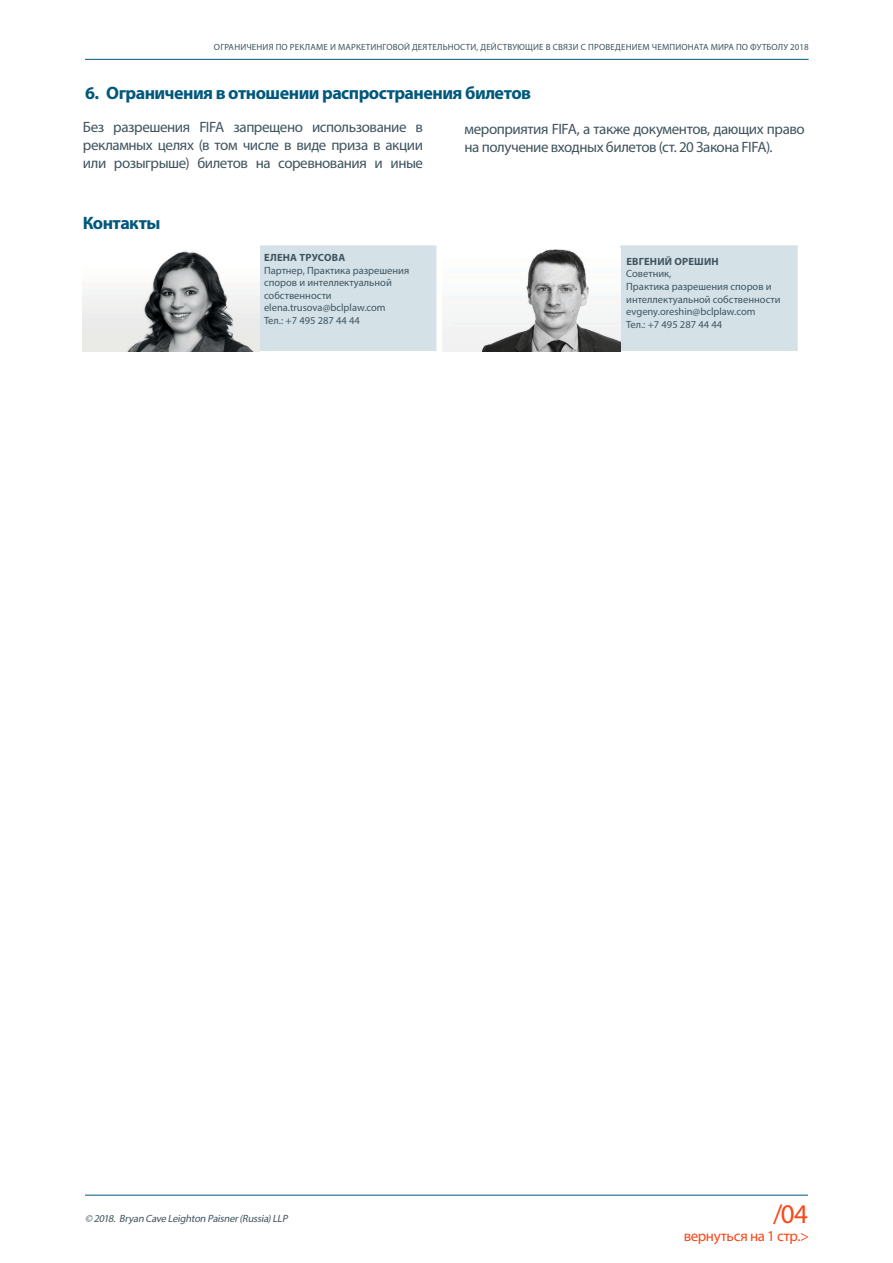
<style>
.page{position:relative;width:893px;height:1263px;background:#fff}
.page>*{position:absolute;margin:0;border:0;box-sizing:border-box;transform-origin:0 0}
.t1{font:27px "Myriad Pro";color:#fa4616}
.t2{font:700 18px "Myriad Pro";letter-spacing:-.03em;color:#00587c}
.t3{font:15px/18px "Myriad Pro";letter-spacing:-.03em;color:#40545e;text-align:justify}
.t4{font:15px "Myriad Pro";letter-spacing:-.025em;color:#fa4616}
.t5{font:10.5px/12.6px "Myriad Pro";color:#40545f}
.t6{font:italic 10.5px "Myriad Pro";color:#40545e}
.t7{font:700 10.5px "Myriad Pro";letter-spacing:.02em;color:#40545f}
.t8{font:9px "Myriad Pro";letter-spacing:.02em;color:#3f545e}
</style>
<div class="page">
<hr style="left:85px;top:59px;width:724px;height:1px;background:#00587c">
<hr style="left:85px;top:1195px;width:723px;height:1px;background:#00587c">
<div style="left:257px;top:245px;width:180px;height:107px;background:#d4e2e8"></div>
<img style="left:82px;top:246px;width:177px;height:105px">
<div style="left:618px;top:245px;width:180px;height:107px;background:#d4e2e8"></div>
<img style="left:443px;top:249px;width:177px;height:102px">
<p class="t8" style="left:214px;top:41px;width:596px">ОГРАНИЧЕНИЯ ПО РЕКЛАМЕ И МАРКЕТИНГОВОЙ ДЕЯТЕЛЬНОСТИ, ДЕЙСТВУЮЩИЕ В СВЯЗИ С ПРОВЕДЕНИЕМ ЧЕМПИОНАТА МИРА ПО ФУТБОЛУ 2018</p>
<h2 class="t2" style="left:85px;top:81px;width:448px">6. Ограничения в отношении распространения билетов</h2>
<h3 class="t3" style="left:83px;top:118px;width:342px">Без разрешения FIFA запрещено использование в рекламных целях (в том числе в виде приза в акции или розыгрыше) билетов на соревнования и иные</h3>
<h3 class="t3" style="left:465px;top:119px;width:342px">мероприятия FIFA, а также документов, дающих право на получение входных билетов (ст. 20 Закона FIFA).</h3>
<h2 class="t2" style="left:83px;top:211px;width:79px">Контакты</h2>
<p class="t7" style="left:264px;top:250px;width:83px">ЕЛЕНА ТРУСОВА</p>
<p class="t5" style="left:264px;top:263px;width:147px">Партнер, Практика разрешения споров и интеллектуальной собственности elena.trusova@bclplaw.com<br>Тел.: +7 495 287 44 44</p>
<p class="t7" style="left:626px;top:254px;width:94px">ЕВГЕНИЙ ОРЕШИН</p>
<p class="t5" style="left:626px;top:267px;width:156px">Советник,<br>Практика разрешения споров и интеллектуальной собственности evgeny.oreshin@bclplaw.com<br>Тел.: +7 495 287 44 44</p>
<p class="t6" style="left:85px;top:1212px;width:206px">© 2018. Bryan Cave Leighton Paisner(Russia)LLP</p>
<h1 class="t1" style="left:773px;top:1197px;width:36px">/04</h1>
<h3 class="t4" style="left:684px;top:1226px;width:127px">вернуться на 1 стр.&gt;</h3>
</div>
